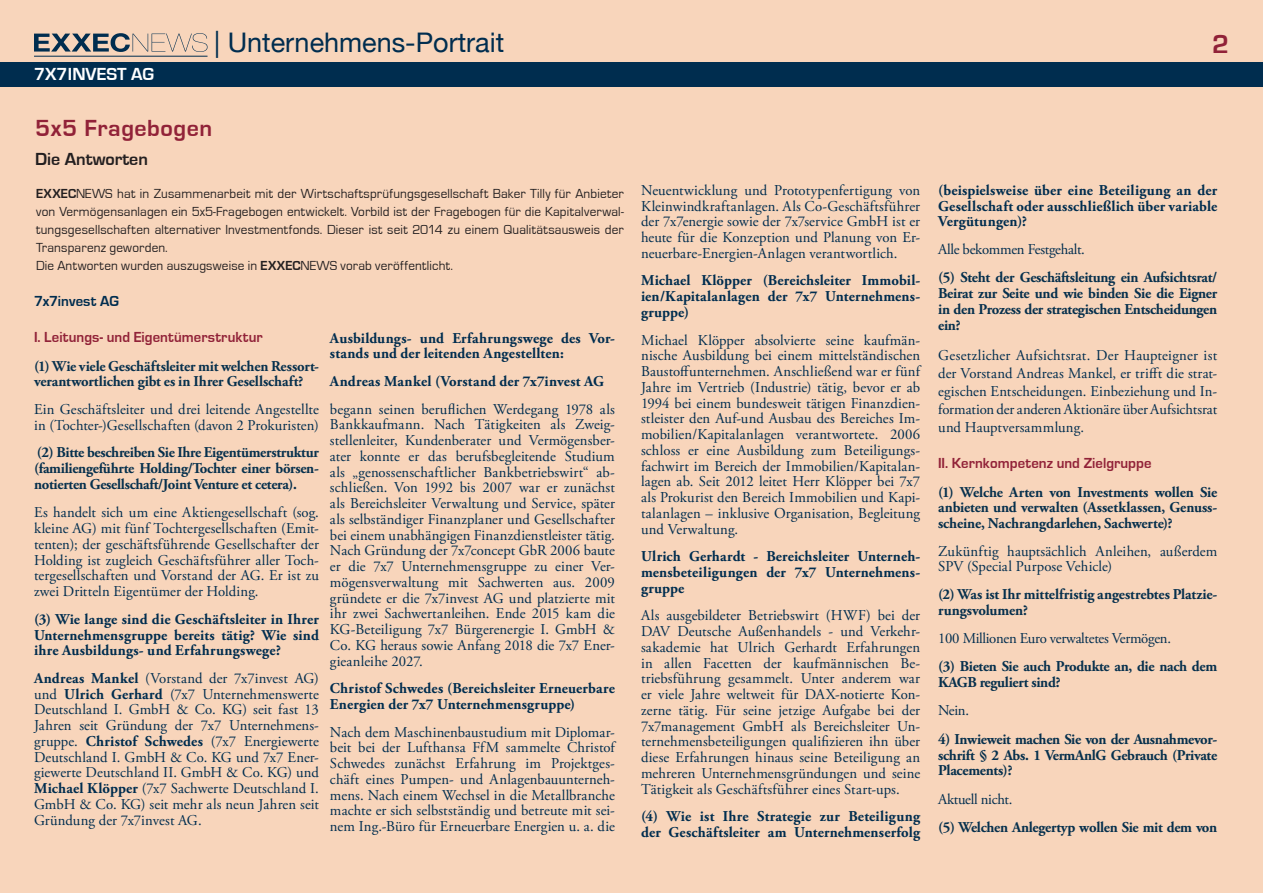
<style>
.page{position:relative;width:1263px;height:893px;background:#f8d5bb}
.page>*{position:absolute;margin:0;border:0;box-sizing:border-box;transform-origin:0 0}
.t1{font:27px "Helvetica Neue";color:#002d4f}
.t2{font:700 27px "Eurostile";color:#912238}
.t3{font:700 24px "Eurostile";letter-spacing:.025em;color:#912238}
.t4{font:700 18px "Eurostile";color:#231f20}
.t5{font:700 18px "Eurostile";color:#fff}
.t6{font:15px/15.8px "Adobe Garamond Pro";color:#002d4f;text-align:justify}
.t7{font:700 15px/15.8px "Adobe Garamond Pro";letter-spacing:-.02em;color:#06304d;text-align:justify}
.t8{font:700 15px/15.8px "Adobe Garamond Pro";letter-spacing:.01em;color:#002d4f;text-align:justify}
.t9{font:15px "Adobe Garamond Pro";letter-spacing:-.02em;color:#002d4f}
.t10{font:700 15px "Eurostile";letter-spacing:.005em;color:#912238}
.t11{font:700 15px "Eurostile";color:#002d4f}
.t12{font:13.5px/18px "Eurostile";letter-spacing:.01em;color:#231f20}
.s1{font-size:27.15px}
.s2{font-weight:700}
</style>
<div class="page">
<div style="left:0;top:62px;width:1263px;height:24px;background:#002d4f"></div>
<svg style="left:34px;top:33px;width:173px;height:19px"></svg>
<hr style="left:34px;top:56px;width:173px;height:1px;background:#002d4f">
<p class="t5" style="left:34px;top:64px;width:122px">7X7INVEST AG</p>
<h1 class="t1" style="left:214px;top:23px;width:292px"><span class="s1">|</span> Unternehmens-Portrait</h1>
<h1 class="t2" style="left:1212px;top:29px;width:18px">2</h1>
<h2 class="t3" style="left:35px;top:115px;width:179px">5x5 Fragebogen</h2>
<p class="t4" style="left:35px;top:149px;width:114px">Die Antworten</p>
<p class="t12" style="left:36px;top:185px;width:589px"><span class="s2">EXXEC</span>NEWS hat in Zusammenarbeit mit der Wirtschaftsprüfungsgesellschaft Baker Tilly für Anbieter von Vermögensanlagen ein 5x5-Fragebogen entwickelt. Vorbild ist der Fragebogen für die Kapitalverwal&shy;tungsgesellschaften alternativer Investmentfonds. Dieser ist seit 2014 zu einem Qualitätsausweis der Transparenz geworden.<br>Die Antworten wurden auszugsweise in <span class="s2">EXXEC</span>NEWS vorab veröffentlicht.</p>
<p class="t11" style="left:34px;top:293px;width:86px">7x7invest AG</p>
<p class="t10" style="left:34px;top:329px;width:230px">I. Leitungs- und Eigentümerstruktur</p>
<p class="t7" style="left:34px;top:358px;width:286px">(1) Wie viele Geschäftsleiter mit welchen Ressort&shy;verantwortlichen gibt es in Ihrer Gesellschaft?</p>
<p class="t6" style="left:34px;top:402px;width:286px">Ein Geschäftsleiter und drei leitende Angestellte in (Tochter-)Gesellschaften (davon 2 Prokuristen)</p>
<p class="t7" style="left:34px;top:445px;width:286px">(2) Bitte beschreiben Sie Ihre Eigentümerstruktur (familiengeführte Holding/Tochter einer börsen&shy;notierten Gesellschaft/Joint Venture et cetera).</p>
<p class="t6" style="left:34px;top:505px;width:286px">Es handelt sich um eine Aktiengesellschaft (sog. kleine AG) mit fünf Tochtergesellschaften (Emit&shy;tenten); der geschäftsführende Gesellschafter der Holding ist zugleich Geschäftsführer aller Toch&shy;tergesellschaften und Vorstand der AG. Er ist zu zwei Dritteln Eigentümer der Holding.</p>
<p class="t8" style="left:34px;top:611px;width:286px">(3) Wie lange sind die Geschäftsleiter in Ihrer Unternehmensgruppe bereits tätig? Wie sind ihre Ausbildungs- und Erfahrungswege?</p>
<p class="t6" style="left:34px;top:671px;width:286px"><span class="s2">Andreas Mankel</span> (Vorstand der 7x7invest AG) und <span class="s2">Ulrich Gerhard</span> (7x7 Unternehmenswerte Deutschland I. GmbH &amp; Co. KG) seit fast 13<br>Jahren seit Gründung der 7x7 Unternehmens&shy;gruppe. <span class="s2">Christof Schwedes</span> (7x7 Energiewerte Deutschland I. GmbH &amp; Co. KG und 7x7 Ener&shy;giewerte Deutschland II. GmbH &amp; Co. KG) und <span class="s2">Michael Klöpper</span> (7x7 Sachwerte Deutschland I.<br>GmbH &amp; Co. KG) seit mehr als neun Jahren seit Gründung der 7x7invest AG.</p>
<p class="t8" style="left:330px;top:330px;width:286px">Ausbildungs- und Erfahrungswege des Vor&shy;stands und der leitenden Angestellten:</p>
<p class="t8" style="left:330px;top:374px;width:275px">Andreas Mankel (Vorstand der 7x7invest AG</p>
<p class="t6" style="left:330px;top:402px;width:286px">begann seinen beruflichen Werdegang 1978 als Bankkaufmann. Nach Tätigkeiten als Zweig&shy;stellenleiter, Kundenberater und Vermögensber&shy;ater konnte er das berufsbegleitende Studium als „genossenschaftlicher Bankbetriebswirt“ ab&shy;schließen. Von 1992 bis 2007 war er zunächst als Bereichsleiter Verwaltung und Service, später als selbständiger Finanzplaner und Gesellschafter bei einem unabhängigen Finanzdienstleister tätig.<br>Nach Gründung der 7x7concept GbR 2006 baute er die 7x7 Unternehmensgruppe zu einer Ver&shy;mögensverwaltung mit Sachwerten aus. 2009 gründete er die 7x7invest AG und platzierte mit ihr zwei Sachwertanleihen. Ende 2015 kam die KG-Beteiligung 7x7 Bürgerenergie I. GmbH &amp; Co. KG heraus sowie Anfang 2018 die 7x7 Ener&shy;gieanleihe 2027.</p>
<p class="t8" style="left:330px;top:681px;width:286px">Christof Schwedes (Bereichsleiter Erneuerbare<br>Energien der 7x7 Unternehmensgruppe)</p>
<p class="t6" style="left:330px;top:725px;width:286px">Nach dem Maschinenbaustudium mit Diplomar&shy;beit bei der Lufthansa FfM sammelte Christof Schwedes zunächst Erfahrung im Projektges&shy;chäft eines Pumpen- und Anlagenbauunterneh&shy;mens. Nach einem Wechsel in die Metallbranche machte er sich selbstständig und betreute mit sei&shy;nem Ing.-Büro für Erneuerbare Energien u. a. die</p>
<p class="t6" style="left:641px;top:183px;width:281px">Neuentwicklung und Prototypenfertigung von Kleinwindkraftanlagen. Als Co-Geschäftsführer der 7x7energie sowie der 7x7service GmbH ist er heute für die Konzeption und Planung von Er&shy;neuerbare-Energien-Anlagen verantwortlich.</p>
<p class="t8" style="left:641px;top:273px;width:281px">Michael Klöpper (Bereichsleiter Immobil&shy;ien/Kapitalanlagen der 7x7 Unternehmens&shy;gruppe)</p>
<p class="t6" style="left:641px;top:332px;width:281px">Michael Klöpper absolvierte seine kaufmän&shy;nische Ausbildung bei einem mittelständischen Baustoffunternehmen. Anschließend war er fünf Jahre im Vertrieb (Industrie) tätig, bevor er ab 1994 bei einem bundesweit tätigen Finanzdien&shy;stleister den Auf-und Ausbau des Bereiches Im&shy;mobilien/Kapitalanlagen verantwortete. 2006 schloss er eine Ausbildung zum Beteiligungs&shy;fachwirt im Bereich der Immobilien/Kapitalan&shy;lagen ab. Seit 2012 leitet Herr Klöpper bei 7x7 als Prokurist den Bereich Immobilien und Kapi&shy;talanlagen – inklusive Organisation, Begleitung und Verwaltung.</p>
<p class="t8" style="left:641px;top:549px;width:281px">Ulrich Gerhardt - Bereichsleiter Unterneh&shy;mensbeteiligungen der 7x7 Unternehmens&shy;gruppe</p>
<p class="t6" style="left:641px;top:608px;width:281px">Als ausgebildeter Betriebswirt (HWF) bei der DAV Deutsche Außenhandels - und Verkehr&shy;sakademie hat Ulrich Gerhardt Erfahrungen in allen Facetten der kaufmännischen Be&shy;triebsführung gesammelt. Unter anderem war er viele Jahre weltweit für DAX-notierte Kon&shy;zerne tätig. Für seine jetzige Aufgabe bei der 7x7management GmbH als Bereichsleiter Un&shy;ternehmensbeteiligungen qualifizieren ihn über diese Erfahrungen hinaus seine Beteiligung an mehreren Unternehmensgründungen und seine Tätigkeit als Geschäftsführer eines Start-ups.</p>
<p class="t8" style="left:641px;top:809px;width:281px">(4) Wie ist Ihre Strategie zur Beteiligung der Geschäftsleiter am Unternehmenserfolg</p>
<p class="t8" style="left:938px;top:182px;width:281px">(beispielsweise über eine Beteiligung an der Gesellschaft oder ausschließlich über variable Vergütungen)?</p>
<p class="t9" style="left:938px;top:240px;width:148px">Alle bekommen Festgehalt.</p>
<p class="t7" style="left:938px;top:270px;width:281px">(5) Steht der Geschäftsleitung ein Aufsichtsrat/ Beirat zur Seite und wie binden Sie die Eigner in den Prozess der strategischen Entscheidungen ein?</p>
<p class="t6" style="left:938px;top:347px;width:281px;line-height:18px">Gesetzlicher Aufsichtsrat. Der Haupteigner ist der Vorstand Andreas Mankel, er trifft die strat&shy;egischen Entscheidungen. Einbeziehung und In&shy;formation der anderen Aktionäre über Aufsichtsrat und Hauptversammlung.</p>
<p class="t10" style="left:938px;top:455px;width:215px">II. Kernkompetenz und Zielgruppe</p>
<p class="t7" style="left:938px;top:484px;width:281px">(1) Welche Arten von Investments wollen Sie anbieten und verwalten (Assetklassen, Genuss&shy;scheine, Nachrangdarlehen, Sachwerte)?</p>
<p class="t6" style="left:938px;top:544px;width:281px">Zukünftig hauptsächlich Anleihen, außerdem<br>SPV (Special Purpose Vehicle)</p>
<p class="t7" style="left:938px;top:587px;width:281px">(2) Was ist Ihr mittelfristig angestrebtes Platzie&shy;rungsvolumen?</p>
<p class="t9" style="left:938px;top:629px;width:234px">100 Millionen Euro verwaltetes Vermögen.</p>
<p class="t7" style="left:938px;top:659px;width:281px">(3) Bieten Sie auch Produkte an, die nach dem<br>KAGB reguliert sind?</p>
<p class="t6" style="left:938px;top:703px;width:32px">Nein.</p>
<p class="t7" style="left:938px;top:731px;width:281px">4) Inwieweit machen Sie von der Ausnahmevor&shy;schrift § 2 Abs. 1 VermAnlG Gebrauch (Private Placements)?</p>
<p class="t9" style="left:938px;top:790px;width:76px">Aktuell nicht.</p>
<p class="t7" style="left:938px;top:820px;width:281px">(5) Welchen Anlegertyp wollen Sie mit dem von</p>
</div>
